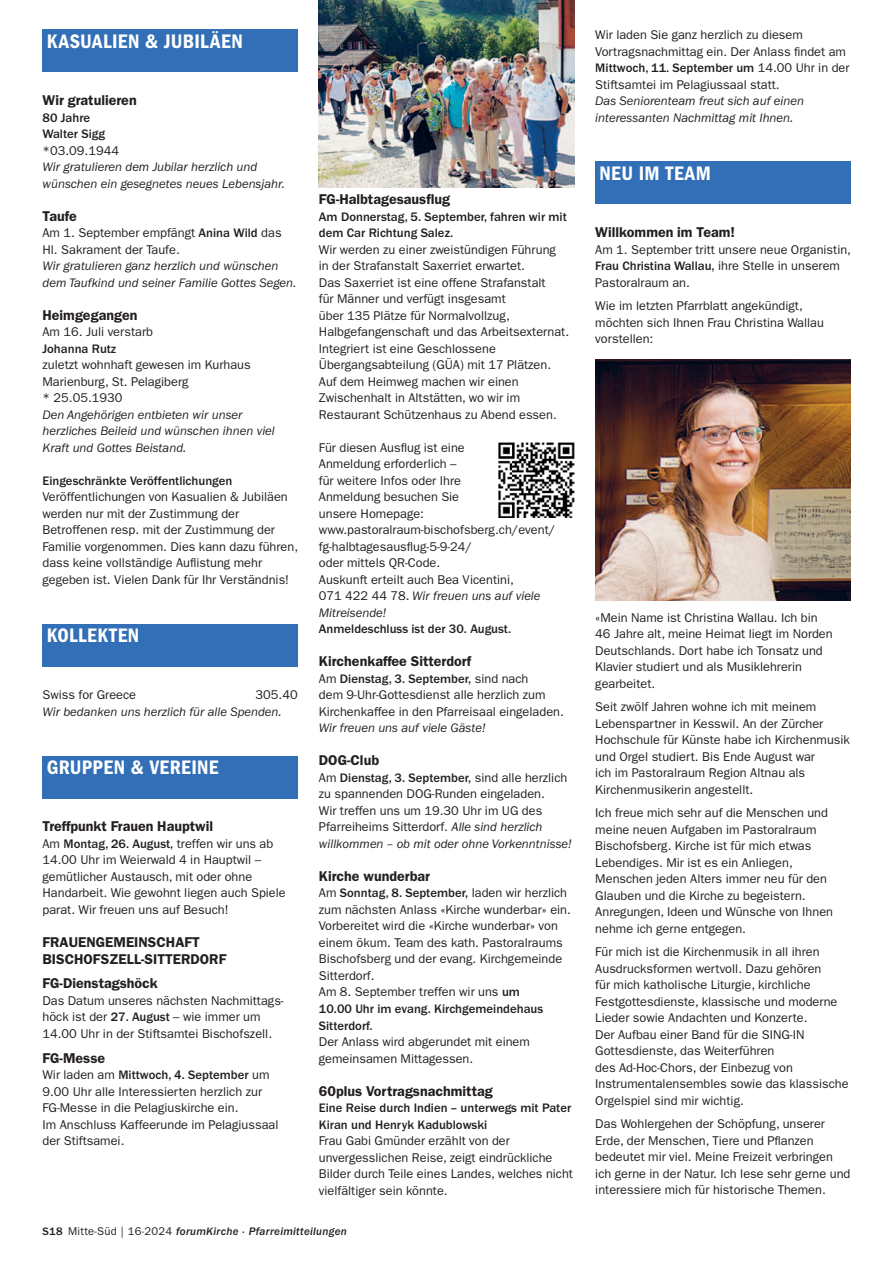
<style>
.page{position:relative;width:893px;height:1263px;background:#fff}
.page>*{position:absolute;margin:0;border:0;box-sizing:border-box;transform-origin:0 0}
.t1{font:20.25px "Franklin Gothic LT Pro Dm Cn";letter-spacing:.02em;color:#fff}
.t2{font:14.25px/16.5px "Franklin Gothic LT Pro Dm";color:#231f20}
.t3{font:12.75px/16.5px "Franklin Gothic LT Pro";color:#231f20}
.t4{font:italic 12.75px/16.5px "Franklin Gothic LT Pro";color:#231f20}
.t5{font:500 12.75px/16.5px "Franklin Gothic LT Pro";color:#231f20}
.t6{font:italic 500 11.25px "Franklin Gothic LT Pro";letter-spacing:.025em;color:#231f20}
.s1{font-weight:500}
.s2{font-style:italic}
.s3{font-style:normal}
.s4{font-weight:400;font-style:normal}
</style>
<div class="page">
<div style="left:43px;top:30px;width:255px;height:42px;background:#326fb7"></div>
<div style="left:43px;top:624px;width:255px;height:42px;background:#326fb7"></div>
<div style="left:43px;top:756px;width:255px;height:42px;background:#326fb7"></div>
<img style="left:498px;top:442px;width:76px;height:76px">
<div style="left:595px;top:162px;width:255px;height:42px;background:#326fb7"></div>
<img style="left:319px;top:0;width:255px;height:188px">
<img style="left:595px;top:360px;width:255px;height:240px">
<h1 class="t1" style="left:47px;top:29px;width:16px">KASUAL</h1>
<h1 class="t1" style="left:112px;top:29px;width:100px">IEN &amp; JUBILÄEN</h1>
<p class="t2" style="left:43px;top:92px;width:96px">Wir gratulieren</p>
<p class="t5" style="left:43px;top:110px;width:64px">80 Jahre<br>Walter Sigg</p>
<p class="t3" style="left:43px;top:142px;width:78px">*03.09.1944</p>
<p class="t4" style="left:43px;top:159px;width:244px">Wir gratulieren dem Jubilar herzlich und wünschen ein gesegnetes neues Lebensjahr.</p>
<p class="t2" style="left:43px;top:208px;width:36px">Taufe</p>
<p class="t3" style="left:43px;top:225px;width:241px">Am 1. September empfängt <span class="s1">Anina Wild</span> das<br>Hl. Sakrament der Taufe.</p>
<p class="t4" style="left:43px;top:258px;width:255px">Wir gratulieren ganz herzlich und wünschen dem Taufkind und seiner Familie Gottes Segen.</p>
<p class="t2" style="left:43px;top:307px;width:96px">Heimgegangen</p>
<p class="t3" style="left:43px;top:324px;width:112px">Am 16. Juli verstarb</p>
<p class="t5" style="left:43px;top:341px;width:75px">Johanna Rutz</p>
<p class="t3" style="left:43px;top:357px;width:210px">zuletzt wohnhaft gewesen im Kurhaus<br>Marienburg, St. Pelagiberg<br>* 25.05.1930</p>
<p class="t4" style="left:43px;top:407px;width:234px">Den Angehörigen entbieten wir unser herzliches Beileid und wünschen ihnen viel<br>Kraft und Gottes Beistand.</p>
<p class="t5" style="left:43px;top:473px;width:191px">Eingeschränkte Veröffentlichungen</p>
<p class="t3" style="left:43px;top:489px;width:257px">Veröffentlichungen von Kasualien &amp; Jubiläen werden nur mit der Zustimmung der Betroffenen resp. mit der Zustimmung der Familie vorgenommen. Dies kann dazu führen, dass keine vollständige Auflistung mehr gegeben ist. Vielen Dank für Ihr Verständnis!</p>
<h1 class="t1" style="left:47px;top:623px;width:28px">KOLLEKTEN</h1>
<p class="t3" style="left:43px;top:687px;width:95px">Swiss for Greece</p>
<p class="t3" style="left:256px;top:687px;width:44px">305.40</p>
<p class="t4" style="left:43px;top:704px;width:241px">Wir bedanken uns herzlich für alle Spenden.</p>
<h1 class="t1" style="left:47px;top:755px;width:12px">GRUPPEN</h1>
<h1 class="t1" style="left:131px;top:755px;width:31px">&amp; VERE</h1>
<h1 class="t1" style="left:191px;top:755px;width:17px">INE</h1>
<p class="t2" style="left:43px;top:818px;width:172px">Treffpunkt Frauen Hauptwil</p>
<p class="t3" style="left:43px;top:835px;width:245px">Am <span class="s1">Montag, 26. August,</span> treffen wir uns ab 14.00 Uhr im Weierwald 4 in Hauptwil – gemütlicher Austausch, mit oder ohne Handarbeit. Wie gewohnt liegen auch Spiele parat. Wir freuen uns auf Besuch!</p>
<p class="t2" style="left:43px;top:934px;width:18px">Frauengemeinschaft<br>Bisch</p>
<p class="t2" style="left:84px;top:950px;width:79px">ofszell-Sitterd</p>
<p class="t2" style="left:200px;top:950px;width:19px">orf</p>
<p class="t2" style="left:43px;top:975px;width:117px">FG-Dienstagshöck</p>
<p class="t3" style="left:43px;top:992px;width:243px">Das Datum unseres nächsten Nachmittags&shy;höck ist der <span class="s1">27. August</span> – wie immer um<br>14.00 Uhr in der Stiftsamtei Bischofszell.</p>
<p class="t2" style="left:43px;top:1049px;width:64px">FG-Messe</p>
<p class="t3" style="left:43px;top:1066px;width:238px">Wir laden am <span class="s1">Mittwoch, 4. September</span> um 9.00 Uhr alle Interessierten herzlich zur FG-Messe in die Pelagiuskirche ein.<br>Im Anschluss Kaffeerunde im Pelagiussaal der Stiftsamei.</p>
<p class="t2" style="left:319px;top:191px;width:133px">FG-Halbtagesausflug</p>
<p class="t5" style="left:319px;top:209px;width:249px">Am Donnerstag, 5. September, fahren wir mit dem Car Richtung Salez.</p>
<p class="t3" style="left:319px;top:241px;width:252px">Wir werden zu einer zweistündigen Führung<br>in der Strafanstalt Saxerriet erwartet.<br>Das Saxerriet ist eine offene Strafanstalt<br>für Männer und verfügt insgesamt<br>über 135 Plätze für Normalvollzug, Halbgefangenschaft und das Arbeitsexternat.<br>Integriert ist eine Geschlossene Übergangsabteilung (GÜA) mit 17 Plätzen.<br>Auf dem Heimweg machen wir einen Zwischenhalt in Altstätten, wo wir im Restaurant Schützenhaus zu Abend essen.</p>
<p class="t3" style="left:319px;top:439px;width:238px">Für diesen Ausflug ist eine<br>Anmeldung erforderlich –<br>für weitere Infos oder Ihre<br>Anmeldung besuchen Sie<br>unsere Homepage: www.pastoralraum-bischofsberg.ch/event/ fg-halbtagesausflug-5-9-24/<br>oder mittels QR-Code.<br>Auskunft erteilt auch Bea Vicentini,<br>071 422 44 78. <span class="s2">Wir freuen uns auf viele<br>Mitreisende!</span></p>
<p class="t5" style="left:319px;top:621px;width:194px">Anmeldeschluss ist der 30. August.</p>
<p class="t2" style="left:319px;top:653px;width:154px">Kirchenkaffee Sitterdorf</p>
<p class="t3" style="left:319px;top:670px;width:246px">Am <span class="s1">Dienstag, 3. September,</span> sind nach<br>dem 9-Uhr-Gottesdienst alle herzlich zum<br>Kirchenkaffee in den Pfarreisaal eingeladen.</p>
<p class="t4" style="left:319px;top:720px;width:168px">Wir freuen uns auf viele Gäste!</p>
<p class="t2" style="left:319px;top:752px;width:62px">DOG-Club</p>
<p class="t3" style="left:319px;top:769px;width:254px">Am <span class="s1">Dienstag, 3. September,</span> sind alle herzlich zu spannenden DOG-Runden eingeladen.<br>Wir treffen uns um 19.30 Uhr im UG des Pfarreiheims Sitterdorf. <span class="s2">Alle sind herzlich willkommen – ob mit oder ohne Vorkenntnisse!</span></p>
<p class="t2" style="left:319px;top:868px;width:113px">Kirche wunderbar</p>
<p class="t3" style="left:319px;top:885px;width:254px">Am <span class="s1">Sonntag, 8. September,</span> laden wir herzlich zum nächsten Anlass «Kirche wunderbar» ein.<br>Vorbereitet wird die «Kirche wunderbar» von einem ökum. Team des kath. Pastoralraums Bischofsberg und der evang. Kirchgemeinde Sitterdorf.<br>Am 8. September treffen wir uns <span class="s1">um<br>10.00 Uhr im evang. Kirchgemeindehaus Sitterdorf.</span></p>
<p class="t3" style="left:319px;top:1033px;width:213px">Der Anlass wird abgerundet mit einem gemeinsamen Mittagessen.</p>
<p class="t2" style="left:319px;top:1082px;width:175px">60plus Vortragsnachmittag</p>
<p class="t5" style="left:319px;top:1100px;width:254px">Eine Reise durch Indien – unterwegs mit Pater<br>Kiran und Henryk Kadublowski</p>
<p class="t3" style="left:319px;top:1132px;width:256px">Frau Gabi Gmünder erzählt von der unvergesslichen Reise, zeigt eindrückliche Bilder durch Teile eines Landes, welches nicht vielfältiger sein könnte.</p>
<p class="t6" style="left:43px;top:1225px;width:306px"><span class="s3">S18</span> <span class="s4">Mitte-Süd | 16-2024</span> forumKirche · Pfarreimitteilungen</p>
<p class="t3" style="left:595px;top:27px;width:256px">Wir laden Sie ganz herzlich zu diesem Vortragsnachmittag ein. Der Anlass findet am <span class="s1">Mittwoch, 11. September um</span> 14.00 Uhr in der Stiftsamtei im Pelagiussaal statt.</p>
<p class="t4" style="left:595px;top:93px;width:210px">Das Seniorenteam freut sich auf einen interessanten Nachmittag mit Ihnen.</p>
<h1 class="t1" style="left:600px;top:161px;width:113px">NEU IM TEAM</h1>
<p class="t2" style="left:595px;top:224px;width:141px">Willkommen im Team!</p>
<p class="t3" style="left:595px;top:241px;width:257px">Am 1. September tritt unsere neue Organistin,<br><span class="s1">Frau Christina Wallau,</span> ihre Stelle in unserem<br>Pastoralraum an.</p>
<p class="t3" style="left:595px;top:298px;width:230px">Wie im letzten Pfarrblatt angekündigt, möchten sich Ihnen Frau Christina Wallau vorstellen:</p>
<p class="t3" style="left:595px;top:609px;width:239px">«Mein Name ist Christina Wallau. Ich bin 46 Jahre alt, meine Heimat liegt im Norden Deutschlands. Dort habe ich Tonsatz und Klavier studiert und als Musiklehrerin gearbeitet.</p>
<p class="t3" style="left:595px;top:699px;width:256px">Seit zwölf Jahren wohne ich mit meinem Lebenspartner in Kesswil. An der Zürcher Hochschule für Künste habe ich Kirchenmusik und Orgel studiert. Bis Ende August war<br>ich im Pastoralraum Region Altnau als Kirchenmusikerin angestellt.</p>
<p class="t3" style="left:595px;top:805px;width:239px">Ich freue mich sehr auf die Menschen und meine neuen Aufgaben im Pastoralraum Bischofsberg. Kirche ist für mich etwas Lebendiges. Mir ist es ein Anliegen, Menschen jeden Alters immer neu für den Glauben und die Kirche zu begeistern.<br>Anregungen, Ideen und Wünsche von Ihnen nehme ich gerne entgegen.</p>
<p class="t3" style="left:595px;top:944px;width:255px">Für mich ist die Kirchenmusik in all ihren Ausdrucksformen wertvoll. Dazu gehören<br>für mich katholische Liturgie, kirchliche Festgottesdienste, klassische und moderne Lieder sowie Andachten und Konzerte.<br>Der Aufbau einer Band für die SING-IN Gottesdienste, das Weiterführen<br>des Ad-Hoc-Chors, der Einbezug von Instrumentalensembles sowie das klassische Orgelspiel sind mir wichtig.</p>
<p class="t3" style="left:595px;top:1116px;width:257px">Das Wohlergehen der Schöpfung, unserer Erde, der Menschen, Tiere und Pflanzen bedeutet mir viel. Meine Freizeit verbringen ich gerne in der Natur. Ich lese sehr gerne und interessiere mich für historische Themen.</p>
</div>
